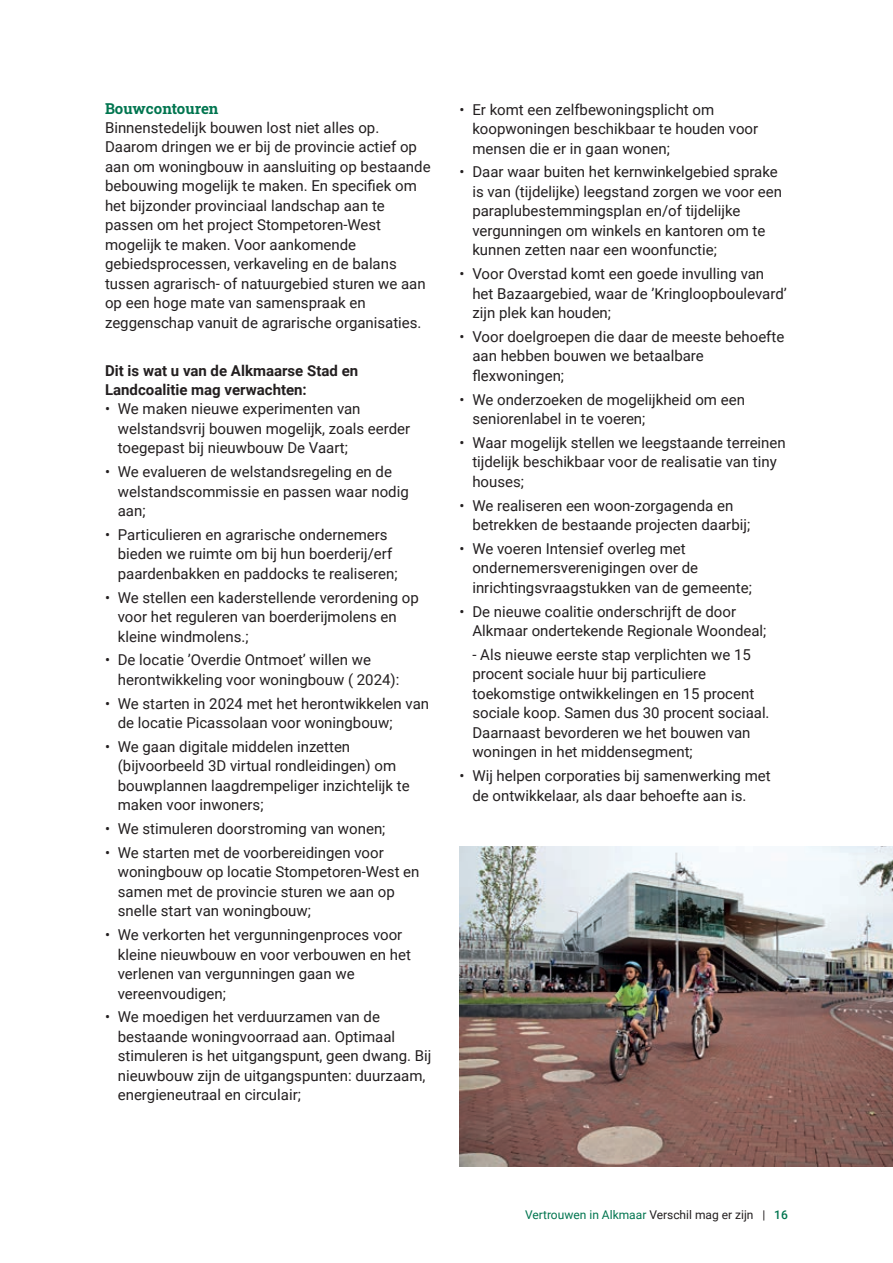
<style>
.page{position:relative;width:893px;height:1263px;background:#fff}
.page>*{position:absolute;margin:0;border:0;box-sizing:border-box;transform-origin:0 0}
.t1{font:15px/19.5px "Roboto";color:#231f20}
.t2{font:700 15px/19.5px "Roboto";color:#231f20}
.t3{font:700 15px "Roboto Slab";color:#00754f}
.t4{font:12px "Roboto";color:#00754f}
.s1{color:#231f20}
.s2{font-weight:500}
</style>
<div class="page">
<img style="left:460px;top:846px;width:433px;height:321px">
<p class="t3" style="left:105px;top:98px;width:115px">Bouwcontouren</p>
<p class="t1" style="left:105px;top:117px;width:327px">Binnenstedelijk bouwen lost niet alles op.<br>Daarom dringen we er bij de provincie actief op aan om woningbouw in aansluiting op bestaande bebouwing mogelijk te maken. En specifiek om het bijzonder provinciaal landschap aan te passen om het project Stompetoren-West mogelijk te maken. Voor aankomende gebiedsprocessen, verkaveling en de balans tussen agrarisch- of natuurgebied sturen we aan op een hoge mate van samenspraak en zeggenschap vanuit de agrarische organisaties.</p>
<p class="t2" style="left:105px;top:360px;width:255px">Dit is wat u van de Alkmaarse Stad en<br>Landcoalitie mag verwachten:</p>
<p class="t1" style="left:118px;top:399px;width:294px;text-indent:-13px">• We maken nieuwe experimenten van welstandsvrij bouwen mogelijk, zoals eerder toegepast bij nieuwbouw De Vaart;</p>
<p class="t1" style="left:118px;top:461px;width:292px;text-indent:-13px">• We evalueren de welstandsregeling en de welstandscommissie en passen waar nodig aan;</p>
<p class="t1" style="left:118px;top:524px;width:281px;text-indent:-13px">• Particulieren en agrarische ondernemers bieden we ruimte om bij hun boerderij/erf paardenbakken en paddocks te realiseren;</p>
<p class="t1" style="left:118px;top:587px;width:303px;text-indent:-13px">• We stellen een kaderstellende verordening op voor het reguleren van boerderijmolens en kleine windmolens.;</p>
<p class="t1" style="left:118px;top:650px;width:283px;text-indent:-13px">• De locatie ’Overdie Ontmoet’ willen we herontwikkeling voor woningbouw ( 2024):</p>
<p class="t1" style="left:118px;top:693px;width:313px;text-indent:-13px">• We starten in 2024 met het herontwikkelen van de locatie Picassolaan voor woningbouw;</p>
<p class="t1" style="left:118px;top:736px;width:293px;text-indent:-13px">• We gaan digitale middelen inzetten (bijvoorbeeld 3D virtual rondleidingen) om bouwplannen laagdrempeliger inzichtelijk te maken voor inwoners;</p>
<p class="t1" style="left:105px;top:818px;width:282px">• We stimuleren doorstroming van wonen;</p>
<p class="t1" style="left:118px;top:842px;width:303px;text-indent:-13px">• We starten met de voorbereidingen voor woningbouw op locatie Stompetoren-West en samen met de provincie sturen we aan op snelle start van woningbouw;</p>
<p class="t1" style="left:118px;top:924px;width:295px;text-indent:-13px">• We verkorten het vergunningenproces voor kleine nieuwbouw en voor verbouwen en het verlenen van vergunningen gaan we vereenvoudigen;</p>
<p class="t1" style="left:118px;top:1007px;width:315px;text-indent:-13px">• We moedigen het verduurzamen van de bestaande woningvoorraad aan. Optimaal stimuleren is het uitgangspunt, geen dwang. Bij nieuwbouw zijn de uitgangspunten: duurzaam, energieneutraal en circulair;</p>
<p class="t1" style="left:472px;top:99px;width:287px;text-indent:-13px">• Er komt een zelfbewoningsplicht om koopwoningen beschikbaar te houden voor mensen die er in gaan wonen;</p>
<p class="t1" style="left:472px;top:162px;width:311px;text-indent:-13px">• Daar waar buiten het kernwinkelgebied sprake is van (tijdelijke) leegstand zorgen we voor een paraplubestemmingsplan en/of tijdelijke vergunningen om winkels en kantoren om te kunnen zetten naar een woonfunctie;</p>
<p class="t1" style="left:472px;top:264px;width:316px;text-indent:-13px">• Voor Overstad komt een goede invulling van het Bazaargebied, waar de ’Kringloopboulevard’ zijn plek kan houden;</p>
<p class="t1" style="left:472px;top:326px;width:313px;text-indent:-13px">• Voor doelgroepen die daar de meeste behoefte aan hebben bouwen we betaalbare flexwoningen;</p>
<p class="t1" style="left:472px;top:389px;width:274px;text-indent:-13px">• We onderzoeken de mogelijkheid om een seniorenlabel in te voeren;</p>
<p class="t1" style="left:472px;top:432px;width:315px;text-indent:-13px">• Waar mogelijk stellen we leegstaande terreinen tijdelijk beschikbaar voor de realisatie van tiny houses;</p>
<p class="t1" style="left:472px;top:495px;width:279px;text-indent:-13px">• We realiseren een woon-zorgagenda en betrekken de bestaande projecten daarbij;</p>
<p class="t1" style="left:472px;top:538px;width:281px;text-indent:-13px">• We voeren Intensief overleg met ondernemersverenigingen over de inrichtingsvraagstukken van de gemeente;</p>
<p class="t1" style="left:472px;top:601px;width:295px;text-indent:-13px">• De nieuwe coalitie onderschrijft de door<br>Alkmaar ondertekende Regionale Woondeal;</p>
<p class="t1" style="left:472px;top:644px;width:299px">- Als nieuwe eerste stap verplichten we 15 procent sociale huur bij particuliere toekomstige ontwikkelingen en 15 procent sociale koop. Samen dus 30 procent sociaal.<br>Daarnaast bevorderen we het bouwen van woningen in het middensegment;</p>
<p class="t1" style="left:472px;top:765px;width:300px;text-indent:-13px">• Wij helpen corporaties bij samenwerking met de ontwikkelaar, als daar behoefte aan is.</p>
<p class="t4" style="left:525px;top:1207px;width:264px">Vertrouwen in Alkmaar <span class="s1">Verschil mag er zijn |</span> <span class="s2">16</span></p>
</div>
